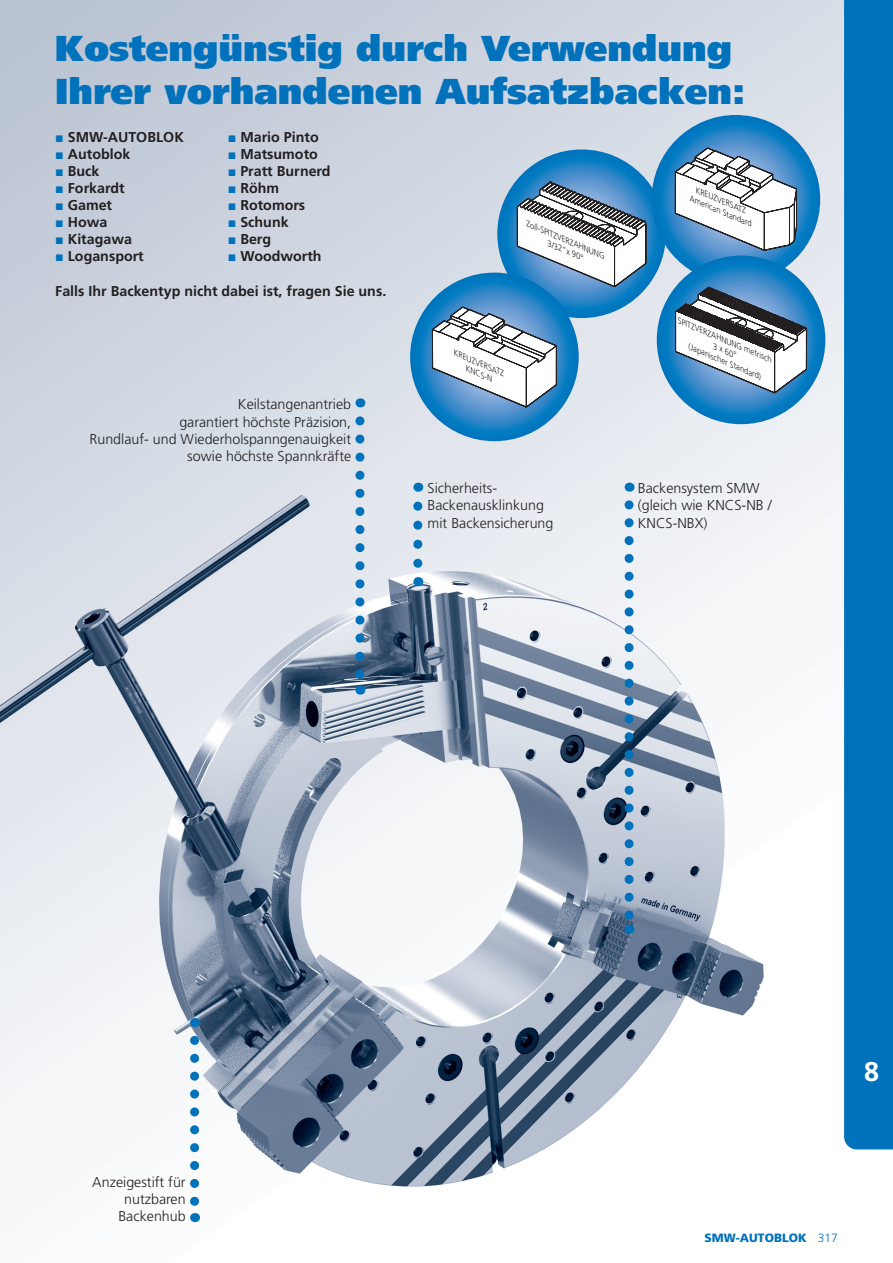
<style>
.page{position:relative;width:893px;height:1263px;background:#fff}
.page>*{position:absolute;margin:0;border:0;box-sizing:border-box;transform-origin:0 0}
.t1{font:900 36px/43.2px "Frutiger LT Std";color:#0072bc}
.t2{font:700 27px "Frutiger LT Std";color:#fff}
.t3{font:300 14.25px/17.1px "Frutiger LT Std";color:#231f20;text-align:right}
.t4{font:700 14.25px "Frutiger LT Std";color:#231f20}
.t5{font:900 12px "Frutiger LT Std";color:#0072bc}
.t6{font:italic 300 8.25px/9.9px "Frutiger LT Std";color:#231f20}
.s1{font-family:"Arial";font-weight:400;color:#0072bc}
.s2{font-weight:300}
</style>
<div class="page">
<img style="left:0;top:0;width:893px;height:1223px">
<svg style="left:497px;top:149px;width:169px;height:169px;background:#1880c3"></svg>
<svg style="left:516px;top:181px;width:131px;height:107px"></svg>
<svg style="left:652px;top:115px;width:168px;height:169px;background:#167ec3"></svg>
<svg style="left:674px;top:147px;width:123px;height:104px"></svg>
<svg style="left:657px;top:256px;width:168px;height:168px;background:#127dc2"></svg>
<svg style="left:674px;top:286px;width:133px;height:108px"></svg>
<svg style="left:410px;top:273px;width:169px;height:168px;background:#177fc3"></svg>
<svg style="left:431px;top:306px;width:126px;height:102px"></svg>
<svg style="left:355px;top:421px;width:9px;height:274px;background:#7fafd1"></svg>
<svg style="left:190px;top:1040px;width:9px;height:182px"></svg>
<svg style="left:413px;top:506px;width:9px;height:80px"></svg>
<svg style="left:625px;top:505px;width:9px;height:429px;background:#74a6ca"></svg>
<svg style="left:844px;top:0;width:49px;height:1149px;background:#0373bc"></svg>
<p class="t1" style="left:55px;top:27px;width:692px">Kostengünstig durch Verwendung<br>Ihrer vorhandenen Aufsatzbacken:</p>
<p class="t4" style="left:55px;top:128px;width:130px"><span class="s1">■</span> SMW-AUTOBLOK</p>
<p class="t4" style="left:228px;top:128px;width:92px"><span class="s1">■</span> Mario Pinto</p>
<p class="t4" style="left:55px;top:145px;width:77px"><span class="s1">■</span> Autoblok</p>
<p class="t4" style="left:228px;top:145px;width:92px"><span class="s1">■</span> Matsumoto</p>
<p class="t4" style="left:55px;top:163px;width:46px"><span class="s1">■</span> Buck</p>
<p class="t4" style="left:228px;top:163px;width:104px"><span class="s1">■</span> Pratt Burnerd</p>
<p class="t4" style="left:55px;top:180px;width:71px"><span class="s1">■</span> Forkardt</p>
<p class="t4" style="left:228px;top:180px;width:53px"><span class="s1">■</span> Röhm</p>
<p class="t4" style="left:55px;top:197px;width:58px"><span class="s1">■</span> Gamet</p>
<p class="t4" style="left:228px;top:197px;width:79px"><span class="s1">■</span> Rotomors</p>
<p class="t4" style="left:55px;top:214px;width:54px"><span class="s1">■</span> Howa</p>
<p class="t4" style="left:228px;top:214px;width:62px"><span class="s1">■</span> Schunk</p>
<p class="t4" style="left:55px;top:231px;width:78px"><span class="s1">■</span> Kitagawa</p>
<p class="t4" style="left:228px;top:231px;width:45px"><span class="s1">■</span> Berg</p>
<p class="t4" style="left:55px;top:248px;width:90px"><span class="s1">■</span> Logansport</p>
<p class="t4" style="left:228px;top:248px;width:95px"><span class="s1">■</span> Woodworth</p>
<p class="t4" style="left:55px;top:282px;width:332px">Falls Ihr Backentyp nicht dabei ist, fragen Sie uns.</p>
<p class="t6" style="left:697px;top:185px;width:69px;rotate:23deg">KREUZVERSATZ<br>American Standard</p>
<p class="t6" style="left:554px;top:230px;width:59px;text-indent:-27px;rotate:23deg">Zoll-SPITZVERZAHNUNG<br>3/32“x 90°</p>
<p class="t3" style="left:90px;top:396px;width:263px">Keilstangenantrieb<br>garantiert höchste Präzision,<br>Rundlauf- und Wiederholspanngenauigkeit sowie höchste Spannkräfte</p>
<p class="t6" style="left:473px;top:355px;width:39px;text-indent:-17px;rotate:23deg">KREUZVERSATZ<br>KNCS-N</p>
<p class="t6" style="left:681px;top:316px;width:103px;rotate:23deg">SPITZVERZAHNUNG metrisch</p>
<p class="t6" style="left:692px;top:342px;width:80px;rotate:23deg">(Japanischer Standard)</p>
<p class="t6" style="left:716px;top:342px;width:27px;rotate:23deg">3 x 60°</p>
<p class="t3" style="left:428px;top:480px;width:127px;text-align:left">Sicherheits-<br>Backenausklinkung mit Backensicherung</p>
<p class="t3" style="left:638px;top:480px;width:135px;text-align:left">Backensystem SMW (gleich wie KNCS-NB /<br>KNCS-NBX)</p>
<p class="t3" style="left:92px;top:1173px;width:95px">Anzeigestift für nutzbaren<br>Backenhub</p>
<h2 class="t2" style="left:864px;top:1056px;width:17px">8</h2>
<p class="t5" style="left:705px;top:1231px;width:135px">SMW-AUTOBLOK <span class="s2">317</span></p>
</div>
